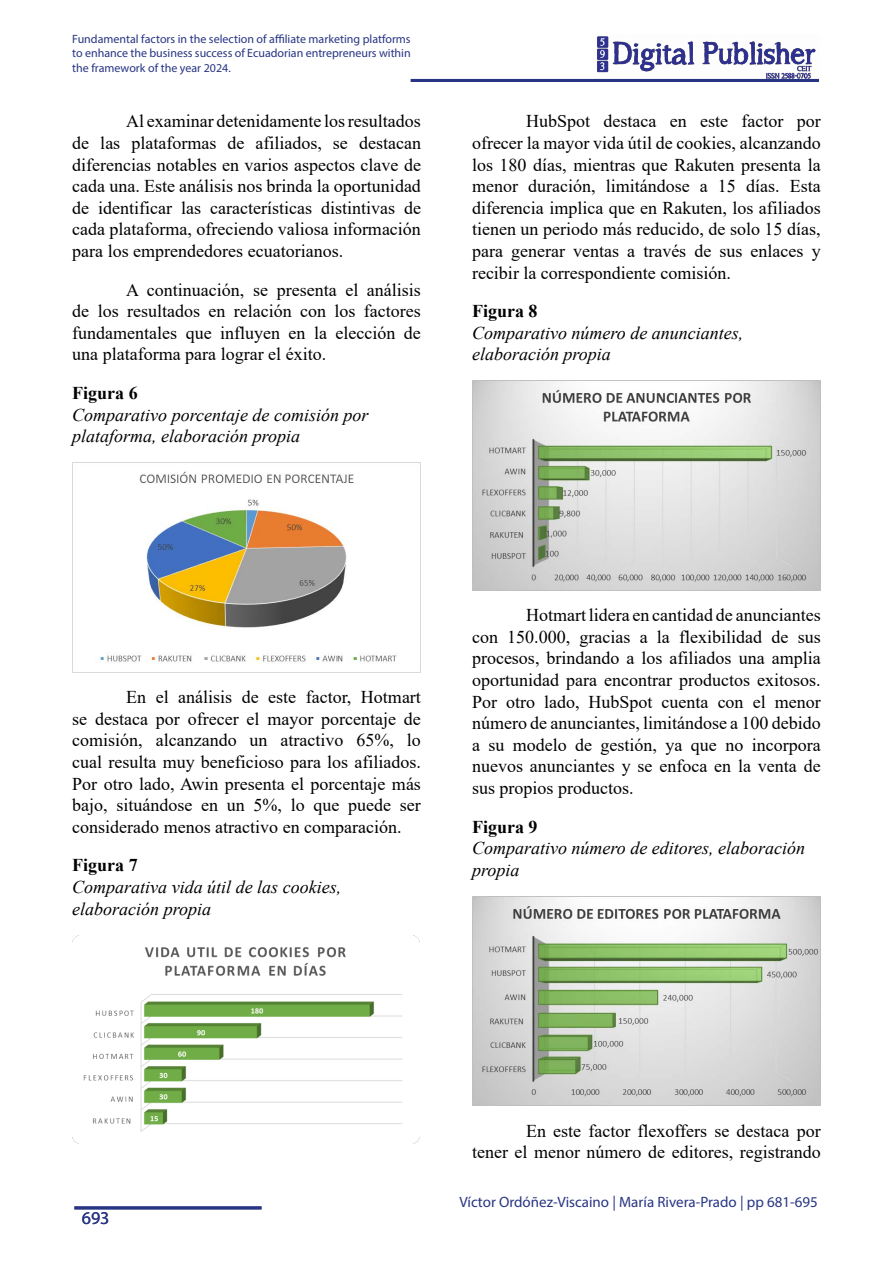
<style>
.page{position:relative;width:893px;height:1263px;background:#fff}
.page>*{position:absolute;margin:0;border:0;box-sizing:border-box;transform-origin:0 0}
.t1{font:18px/21.6px "Times New Roman";color:#000;text-align:justify}
.t2{font:italic 18px/21.6px "Times New Roman";color:#000}
.t3{font:700 18px "Times New Roman";color:#000}
.t4{font:18px "Myriad Pro";color:#283583}
.t5{font:15px "Myriad Pro";color:#283583}
.t6{font:12px/14.4px "Myriad Pro";color:#283583;text-align:justify}
</style>
<div class="page">
<img style="left:594px;top:36px;width:225px;height:43px">
<hr style="left:411px;top:79px;width:408px;height:3px;background:#283583">
<hr style="left:74px;top:1206px;width:187px;height:3px;background:#283583">
<img style="left:72px;top:463px;width:349px;height:210px">
<img style="left:72px;top:935px;width:347px;height:208px">
<img style="left:472px;top:381px;width:349px;height:209px">
<img style="left:472px;top:896px;width:349px;height:210px">
<p class="t6" style="left:72px;top:31px;width:340px">Fundamental factors in the selection of affiliate marketing platforms to enhance the business success of Ecuadorian entrepreneurs within the framework of the year 2024.</p>
<p class="t1" style="left:72px;top:110px;width:350px;text-indent:54px">Al examinar detenidamente los resultados de las plataformas de afiliados, se destacan diferencias notables en varios aspectos clave de cada una. Este análisis nos brinda la oportunidad de identificar las características distintivas de cada plataforma, ofreciendo valiosa información para los emprendedores ecuatorianos.</p>
<p class="t1" style="left:72px;top:278px;width:350px;text-indent:54px">A continuación, se presenta el análisis de los resultados en relación con los factores fundamentales que influyen en la elección de una plataforma para lograr el éxito.</p>
<p class="t3" style="left:72px;top:380px;width:67px">Figura 6</p>
<p class="t2" style="left:72px;top:403px;width:298px">Comparativo porcentaje de comisión por plataforma, elaboración propia</p>
<p class="t1" style="left:472px;top:110px;width:350px;text-indent:54px">HubSpot destaca en este factor por ofrecer la mayor vida útil de cookies, alcanzando los 180 días, mientras que Rakuten presenta la menor duración, limitándose a 15 días. Esta diferencia implica que en Rakuten, los afiliados tienen un periodo más reducido, de solo 15 días, para generar ventas a través de sus enlaces y recibir la correspondiente comisión.</p>
<p class="t3" style="left:472px;top:298px;width:67px">Figura 8</p>
<p class="t2" style="left:472px;top:321px;width:273px">Comparativo número de anunciantes, elaboración propia</p>
<p class="t1" style="left:72px;top:686px;width:350px;text-indent:54px">En el análisis de este factor, Hotmart se destaca por ofrecer el mayor porcentaje de comisión, alcanzando un atractivo 65%, lo cual resulta muy beneficioso para los afiliados.<br>Por otro lado, Awin presenta el porcentaje más bajo, situándose en un 5%, lo que puede ser considerado menos atractivo en comparación.</p>
<p class="t3" style="left:72px;top:852px;width:67px">Figura 7</p>
<p class="t2" style="left:72px;top:876px;width:270px">Comparativa vida útil de las cookies, elaboración propia</p>
<p class="t1" style="left:472px;top:604px;width:350px;text-indent:54px">Hotmart lidera en cantidad de anunciantes con 150.000, gracias a la flexibilidad de sus procesos, brindando a los afiliados una amplia oportunidad para encontrar productos exitosos.<br>Por otro lado, HubSpot cuenta con el menor número de anunciantes, limitándose a 100 debido a su modelo de gestión, ya que no incorpora nuevos anunciantes y se enfoca en la venta de sus propios productos.</p>
<p class="t3" style="left:472px;top:813px;width:67px">Figura 9</p>
<p class="t2" style="left:472px;top:837px;width:335px">Comparativo número de editores, elaboración propia</p>
<p class="t4" style="left:82px;top:1207px;width:29px">693</p>
<p class="t1" style="left:472px;top:1119px;width:350px;text-align:right">En este factor flexoffers se destaca por<br>tener el menor número de editores, registrando</p>
<p class="t5" style="left:459px;top:1193px;width:360px">Víctor Ordóñez-Viscaino | María Rivera-Prado | pp 681-695</p>
</div>
